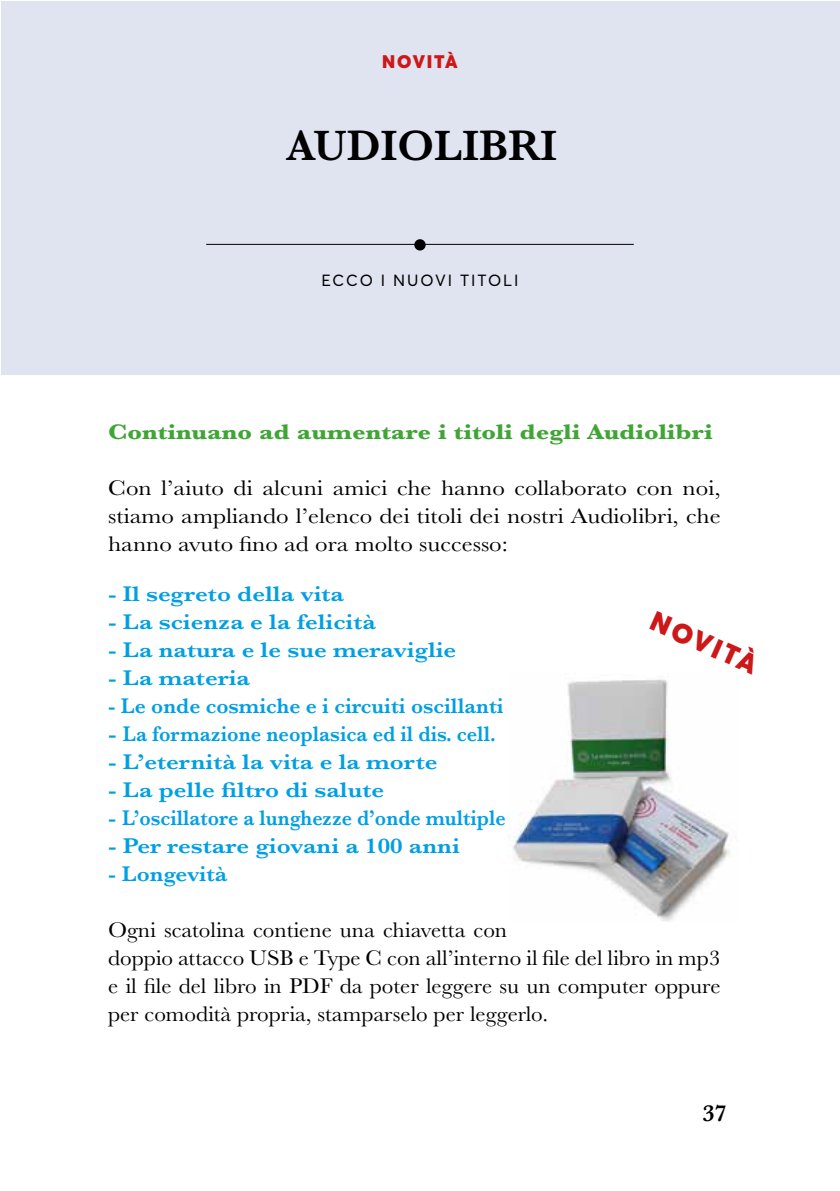
<style>
.page{position:relative;width:840px;height:1191px;background:#fff}
.page>*{position:absolute;margin:0;border:0;box-sizing:border-box;transform-origin:0 0}
.t1{font:600 44px "Baskerville MT Std";color:#000}
.t2{font:900 27.2px "Averta";color:#cd1719}
.t3{font:600 24px "Baskerville MT Std";color:#000}
.t4{font:22px/28px "Baskerville MT Std";color:#000;scale:1.05 1}
.t5{font:600 22px "Baskerville MT Std";color:#009fe3;scale:1.13 1}
.t6{font:22px/28px "Baskerville MT Std";color:#000;text-align:justify;scale:1.13 1}
.t7{font:700 22px "Baskerville MT Std";color:#3fa535;scale:1.18 1}
.t8{font:600 22px "Baskerville MT Std";color:#009fe3;scale:1.08 1}
.t9{font:600 22px "Baskerville MT Std";color:#009fe3}
.t10{font:600 22px "Baskerville MT Std";color:#009fe3;scale:1.05 1}
.t11{font:900 18px "Averta";letter-spacing:.1em;color:#cd1719}
.t12{font:16px "Averta";letter-spacing:.125em;color:#000}
</style>
<div class="page">
<hr style="left:0;top:0;width:1px;height:373px;background:#2f4f9e">
<div style="left:1px;top:1px;width:838px;height:373px;background:#e0e4f0"></div>
<img style="left:507px;top:679px;width:223px;height:242px">
<hr style="left:206px;top:244px;width:427px;height:1px;background:#000">
<div style="left:414px;top:239px;width:11px;height:11px;background:#000;border-radius:50%"></div>
<p class="t11" style="left:382px;top:49px;width:77px">NOVITÀ</p>
<h1 class="t1" style="left:285px;top:121px;width:273px">AUDIOLIBRI</h1>
<p class="t12" style="left:321px;top:269px;width:198px">ECCO I NUOVI TITOLI</p>
<p class="t7" style="left:108px;top:419px;width:513px">Continuano ad aumentare i titoli degli Audiolibri</p>
<p class="t6" style="left:108px;top:474px;width:543px">Con l’aiuto di alcuni amici che hanno collaborato con noi, stiamo ampliando l’elenco dei titoli dei nostri Audiolibri, che hanno avuto fino ad ora molto successo:</p>
<p class="t5" style="left:108px;top:581px;width:210px">- Il segreto della vita</p>
<p class="t5" style="left:108px;top:609px;width:238px">- La scienza e la felicità</p>
<p class="t5" style="left:108px;top:637px;width:309px">- La natura e le sue meraviglie</p>
<p class="t5" style="left:108px;top:665px;width:127px">- La materia</p>
<p class="t9" style="left:108px;top:693px;width:397px">- Le onde cosmiche e i circuiti oscillanti</p>
<p class="t5" style="left:108px;top:721px;width:344px">- La formazione neoplasica ed il dis. cell.</p>
<p class="t5" style="left:108px;top:749px;width:293px">- L’eternità la vita e la morte</p>
<p class="t5" style="left:108px;top:777px;width:246px">- La pelle filtro di salute</p>
<p class="t8" style="left:108px;top:805px;width:369px">- L’oscillatore a lunghezze d’onde multiple</p>
<p class="t5" style="left:108px;top:833px;width:312px">- Per restare giovani a 100 anni</p>
<p class="t10" style="left:108px;top:861px;width:115px">- Longevità</p>
<p class="t4" style="left:108px;top:916px;width:584px">Ogni scatolina contiene una chiavetta con<br>doppio attacco USB e Type C con all’interno il file del libro in mp3 e il file del libro in PDF da poter leggere su un computer oppure per comodità propria, stamparselo per leggerlo.</p>
<p class="t2" style="left:659px;top:602px;width:115px;rotate:24deg">NOVITÀ</p>
<p class="t3" style="left:702px;top:1099px;width:25px">37</p>
</div>
